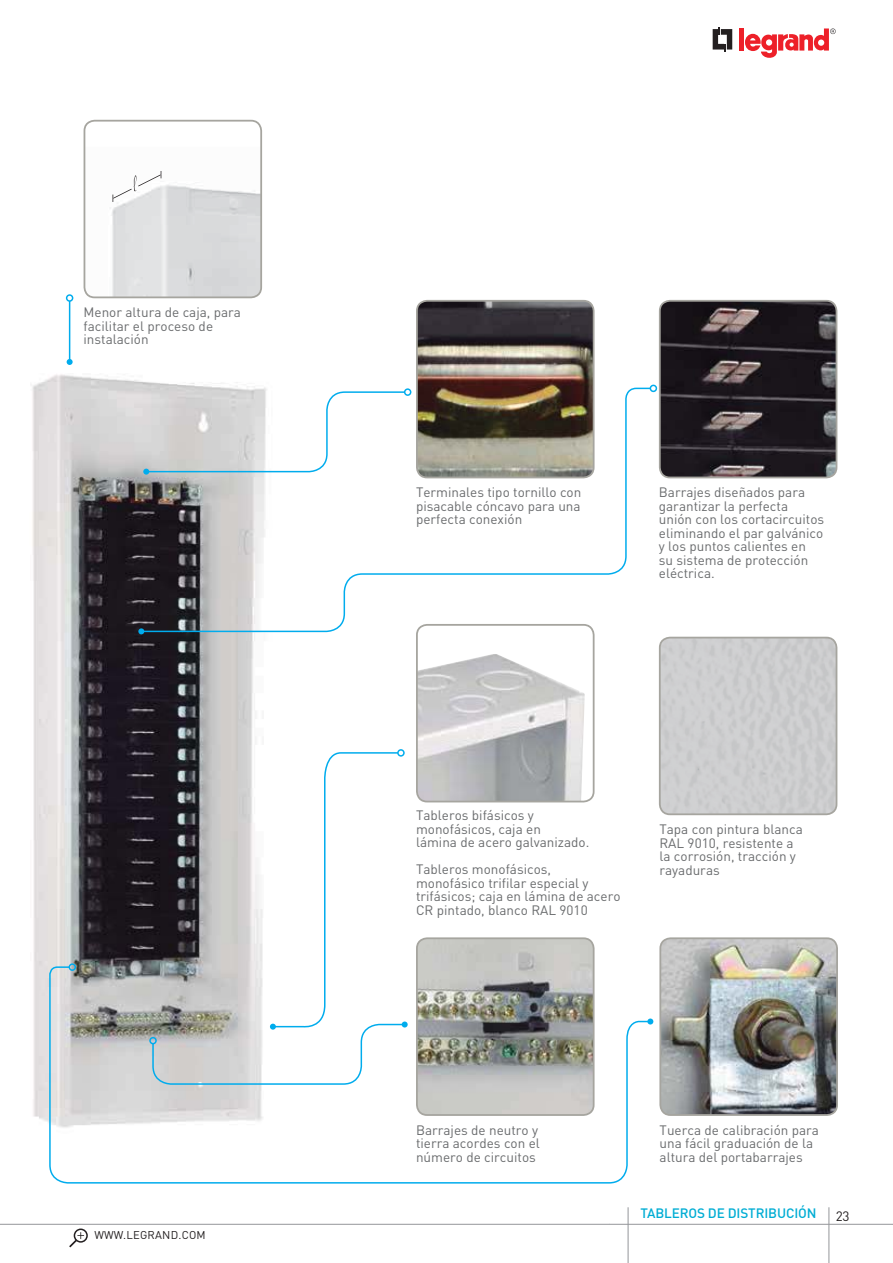
<style>
.page{position:relative;width:893px;height:1263px;background:#fff}
.page>*{position:absolute;margin:0;border:0;box-sizing:border-box;transform-origin:0 0}
.t1{font:13.5px/13.5px "DIN Pro";color:#696b6d}
.t2{font:500 13.5px "DIN Pro";letter-spacing:-.01em;color:#00add4}
.t3{font:13.5px "DIN Pro";color:#231f20}
.t4{font:11.25px "DIN Pro";letter-spacing:.02em;color:#231f20}
</style>
<div class="page">
<hr style="left:609px;top:1224px;width:220px;height:1px;background:#949699">
<hr style="left:829px;top:1224px;width:64px;height:1px;background:#949699">
<div style="left:74px;top:1229px;width:14px;height:14px;border:2px solid #231f20;border-radius:50%"></div>
<svg style="left:69px;top:1232px;width:15px;height:15px"></svg>
<hr style="left:0;top:1224px;width:609px;height:1px;background:#949699">
<hr style="left:828px;top:1207px;width:1px;height:56px;background:#949699">
<hr style="left:628px;top:1207px;width:1px;height:56px;background:#949699">
<svg style="left:713px;top:27px;width:19px;height:24px"></svg>
<div style="left:739px;top:28px;width:5px;height:23px;background:#ed2029"></div>
<svg style="left:745px;top:28px;width:91px;height:30px"></svg>
<img style="left:32px;top:357px;width:224px;height:765px">
<img style="left:84px;top:171px;width:177px;height:126px">
<div style="left:84px;top:120px;width:178px;height:178px;border:2px solid #a6a59f;border-radius:10px"></div>
<div style="left:84px;top:307px;width:181px;height:58px;background:#fff"></div>
<div style="left:659px;top:637px;width:178px;height:178px;border:2px solid #a6a59f;border-radius:10px"></div>
<img style="left:660px;top:938px;width:177px;height:177px;border-radius:10px">
<div style="left:659px;top:937px;width:179px;height:179px;border:2px solid #a6a59f;border-radius:10px"></div>
<img style="left:660px;top:301px;width:176px;height:176px;border-radius:10px">
<div style="left:659px;top:300px;width:178px;height:178px;border:2px solid #a6a59f;border-radius:10px"></div>
<div style="left:417px;top:938px;width:177px;height:177px;background:#c8c8c4;border-radius:10px"></div>
<div style="left:416px;top:937px;width:178px;height:179px;border:2px solid #a6a59f;border-radius:10px"></div>
<img style="left:417px;top:654px;width:168px;height:148px">
<div style="left:416px;top:624px;width:178px;height:178px;border:2px solid #a6a59f;border-radius:10px"></div>
<img style="left:417px;top:301px;width:177px;height:176px;border-radius:10px">
<div style="left:416px;top:300px;width:178px;height:178px;border:2px solid #a6a59f;border-radius:10px"></div>
<hr style="left:69px;top:301px;width:1px;height:61px;background:#00aced">
<svg style="left:67px;top:359px;width:6px;height:6px"></svg>
<div style="left:66px;top:294px;width:7px;height:8px;border:2px solid #00aced;border-radius:50%"></div>
<div style="left:397px;top:749px;width:8px;height:8px;border:2px solid #00aced;border-radius:50%"></div>
<svg style="left:140px;top:387px;width:512px;height:246px"></svg>
<svg style="left:138px;top:628px;width:6px;height:6px"></svg>
<div style="left:650px;top:385px;width:7px;height:7px;border:2px solid #00aced;border-radius:50%"></div>
<svg style="left:152px;top:751px;width:253px;height:215px"></svg>
<svg style="left:48px;top:966px;width:604px;height:218px"></svg>
<svg style="left:647px;top:1019px;width:6px;height:6px"></svg>
<div style="left:69px;top:963px;width:7px;height:8px;border:2px solid #00aced;border-radius:50%"></div>
<svg style="left:133px;top:175px;width:4px;height:16px"></svg>
<img style="left:113px;top:189px;width:19px;height:10px">
<img style="left:138px;top:174px;width:23px;height:12px">
<p class="t1" style="left:84px;top:307px;width:159px">Menor altura de caja, para facilitar el proceso de instalación</p>
<p class="t4" style="left:94px;top:1231px;width:113px">WWW.LEGRAND.COM</p>
<p class="t1" style="left:416px;top:487px;width:167px;text-align:justify">Terminales tipo tornillo con pisacable cóncavo para una perfecta conexión</p>
<p class="t1" style="left:659px;top:487px;width:167px">Barrajes diseñados para garantizar la perfecta unión con los cortacircuitos eliminando el par galvánico y los puntos calientes en<br>su sistema de protección eléctrica.</p>
<p class="t1" style="left:416px;top:810px;width:175px">Tableros bifásicos y monofásicos, caja en<br>lámina de acero galvanizado.</p>
<p class="t1" style="left:416px;top:864px;width:206px">Tableros monofásicos, monofásico trifilar especial y trifásicos; caja en lámina de acero<br>CR pintado, blanco RAL 9010</p>
<p class="t1" style="left:659px;top:824px;width:145px">Tapa con pintura blanca<br>RAL 9010, resistente a la corrosión, tracción y rayaduras</p>
<p class="t1" style="left:416px;top:1125px;width:125px">Barrajes de neutro y tierra acordes con el número de circuitos</p>
<p class="t1" style="left:659px;top:1125px;width:161px">Tuerca de calibración para una fácil graduación de la altura del portabarrajes</p>
<p class="t2" style="left:640px;top:1209px;width:177px">TABLEROS DE DISTRIBUCIÓN</p>
<p class="t3" style="left:836px;top:1211px;width:15px">23</p>
</div>
